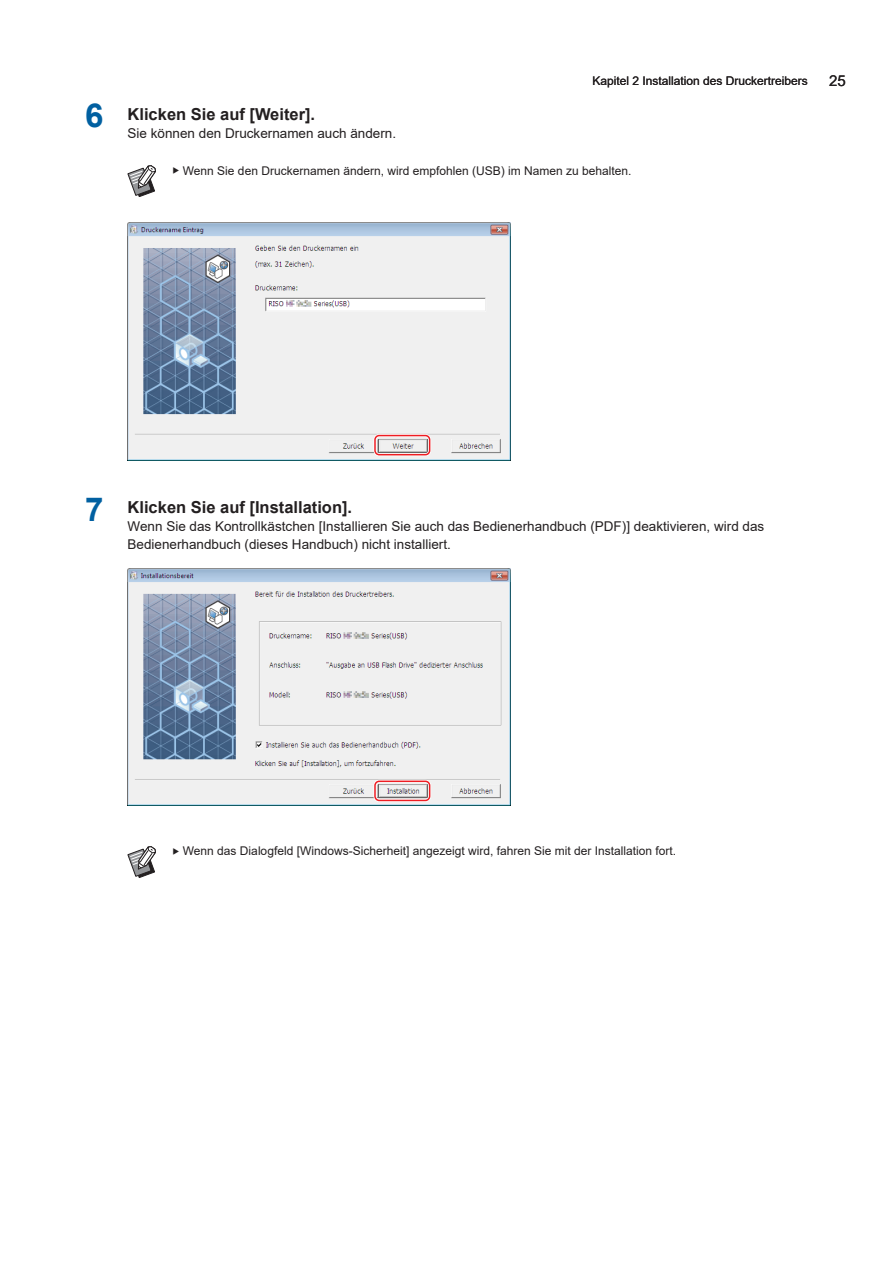
<style>
.page{position:relative;width:893px;height:1263px;background:#fff}
.page>*{position:absolute;margin:0;border:0;box-sizing:border-box;transform-origin:0 0}
.t1{font:700 16.5px "Arial";color:#231f20}
.t2{font:15px "Arial";color:#231f20}
.t3{font:13.5px/18px "Arial";color:#231f20}
.t4{font:12px "Arial";color:#231f20}
.s1{font-size:33px;color:#0160a1}
</style>
<div class="page">
<svg style="left:128px;top:165px;width:28px;height:32px"></svg>
<img style="left:128px;top:222px;width:382px;height:238px">
<div style="left:373px;top:434px;width:58px;height:22px;border:3px solid #fff;border-radius:4px"></div>
<div style="left:374px;top:435px;width:56px;height:20px;border:2px solid #ee1d23;border-radius:4px"></div>
<img style="left:128px;top:568px;width:382px;height:238px">
<div style="left:373px;top:780px;width:58px;height:22px;border:3px solid #fff;border-radius:4px"></div>
<div style="left:374px;top:780px;width:56px;height:21px;border:2px solid #ee1d23;border-radius:4px"></div>
<svg style="left:128px;top:846px;width:28px;height:32px"></svg>
<p class="t4" style="left:592px;top:72px;width:217px">Kapitel 2 Installation des Druckertreibers</p>
<p class="t2" style="left:829px;top:71px;width:18px">25</p>
<h1 class="t1" style="left:85px;top:102px;width:232px"><span class="s1">6</span> Klicken Sie auf [Weiter].</h1>
<p class="t3" style="left:128px;top:124px;width:270px">Sie können den Druckernamen auch ändern.</p>
<p class="t4" style="left:183px;top:162px;width:450px">Wenn Sie den Druckernamen ändern, wird empfohlen (USB) im Namen zu behalten.</p>
<h1 class="t1" style="left:85px;top:495px;width:269px"><span class="s1">7</span> Klicken Sie auf [Installation].</h1>
<p class="t3" style="left:128px;top:517px;width:638px">Wenn Sie das Kontrollkästchen [Installieren Sie auch das Bedienerhandbuch (PDF)] deaktivieren, wird das<br>Bedienerhandbuch (dieses Handbuch) nicht installiert.</p>
<p class="t4" style="left:183px;top:843px;width:495px">Wenn das Dialogfeld [Windows-Sicherheit] angezeigt wird, fahren Sie mit der Installation fort.</p>
</div>
